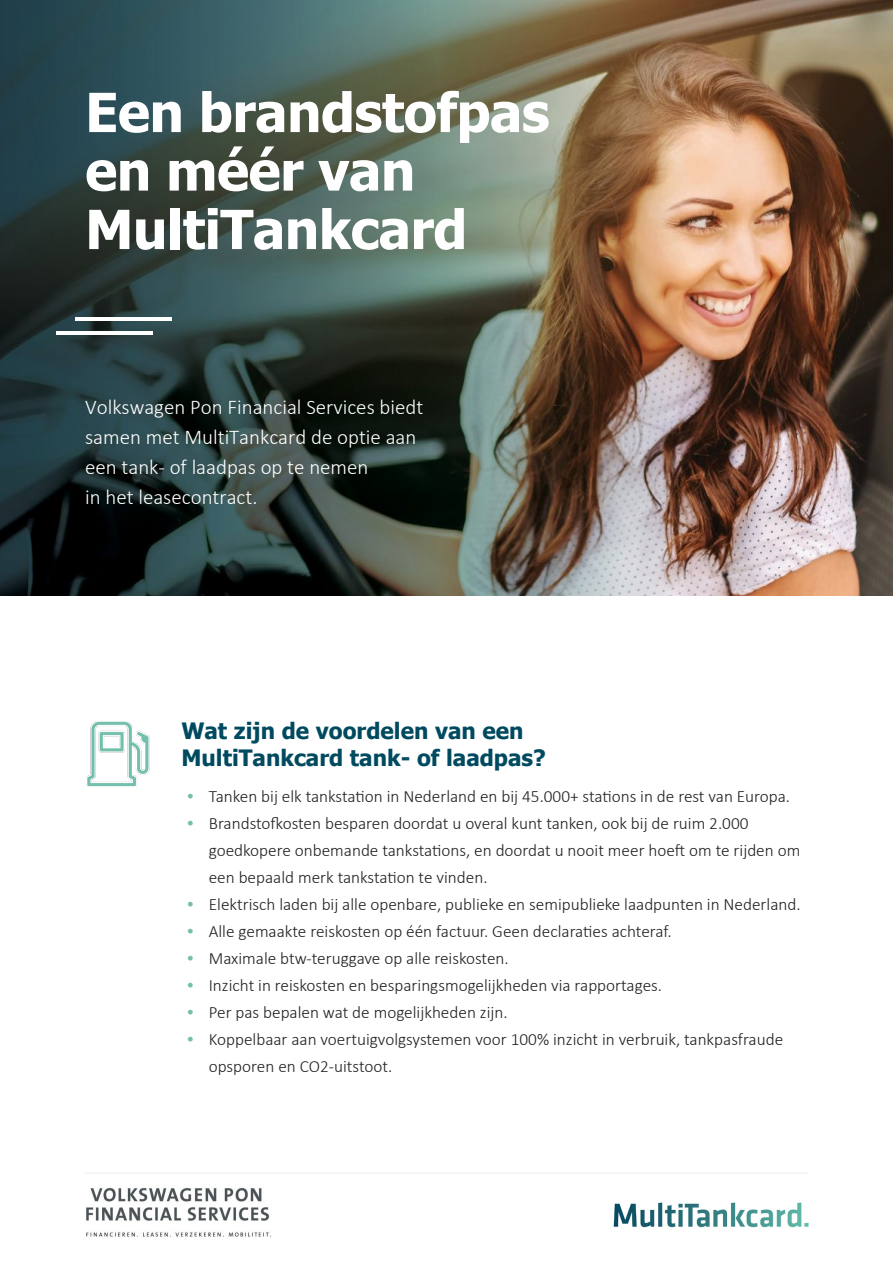
<style>
.page{position:relative;width:893px;height:1263px;background:#fff}
.page>*{position:absolute;margin:0;border:0;box-sizing:border-box;transform-origin:0 0}
.t1{font:700 54px/58.5px "Tahoma";letter-spacing:-.01em;color:#fff}
.t2{font:700 22.5px "Tahoma";color:#004a60}
.t3{font:300 21px/30px "Calibri";color:#fff}
.t4{font:300 17.25px/27px "Calibri";color:#231f20}
.s1{font-family:"Futura PT";color:#75bfae}
</style>
<div class="page">
<img style="left:0;top:0;width:893px;height:595px">
<hr style="left:75px;top:317px;width:96px;height:4px;background:#fff">
<hr style="left:56px;top:331px;width:96px;height:4px;background:#fff">
<img style="left:86px;top:722px;width:63px;height:64px">
<img style="left:613px;top:1202px;width:195px;height:25px">
<hr style="left:85px;top:1172px;width:723px;height:2px;background:#f2f3f4">
<img style="left:86px;top:1187px;width:185px;height:50px">
<p class="t1" style="left:85px;top:80px;width:466px">Een brandstofpas en méér van</p>
<p class="t1" style="left:85px;top:197px;width:384px">MultiTankcard</p>
<p class="t3" style="left:85px;top:392px;width:340px">Volkswagen Pon Financial Services biedt samen met MultiTankcard de optie aan een tank- of laadpas op te nemen<br>in het leasecontract.</p>
<p class="t2" style="left:181px;top:715px;width:344px">Wat zijn de voordelen van een</p>
<p class="t2" style="left:181px;top:742px;width:366px">MultiTankcard tank- of laadpas?</p>
<p class="t4" style="left:182px;top:783px;width:610px"><span class="s1">•</span> Tanken bij elk tankstation in Nederland en bij 45.000+ stations in de rest van Europa.</p>
<p class="t4" style="left:209px;top:810px;width:593px;text-indent:-27px"><span class="s1">•</span> Brandstofkosten besparen doordat u overal kunt tanken, ook bij de ruim 2.000 goedkopere onbemande tankstations, en doordat u nooit meer hoeft om te rijden om een bepaald merk tankstation te vinden.</p>
<p class="t4" style="left:182px;top:891px;width:620px"><span class="s1">•</span> Elektrisch laden bij alle openbare, publieke en semipublieke laadpunten in Nederland.</p>
<p class="t4" style="left:182px;top:918px;width:491px"><span class="s1">•</span> Alle gemaakte reiskosten op één factuur. Geen declaraties achteraf.</p>
<p class="t4" style="left:182px;top:945px;width:328px"><span class="s1">•</span> Maximale btw-teruggave op alle reiskosten.</p>
<p class="t4" style="left:182px;top:972px;width:482px"><span class="s1">•</span> Inzicht in reiskosten en besparingsmogelijkheden via rapportages.</p>
<p class="t4" style="left:182px;top:999px;width:327px"><span class="s1">•</span> Per pas bepalen wat de mogelijkheden zijn.</p>
<p class="t4" style="left:209px;top:1026px;width:576px;text-indent:-27px"><span class="s1">•</span> Koppelbaar aan voertuigvolgsystemen voor 100% inzicht in verbruik, tankpasfraude opsporen en CO2-uitstoot.</p>
</div>
